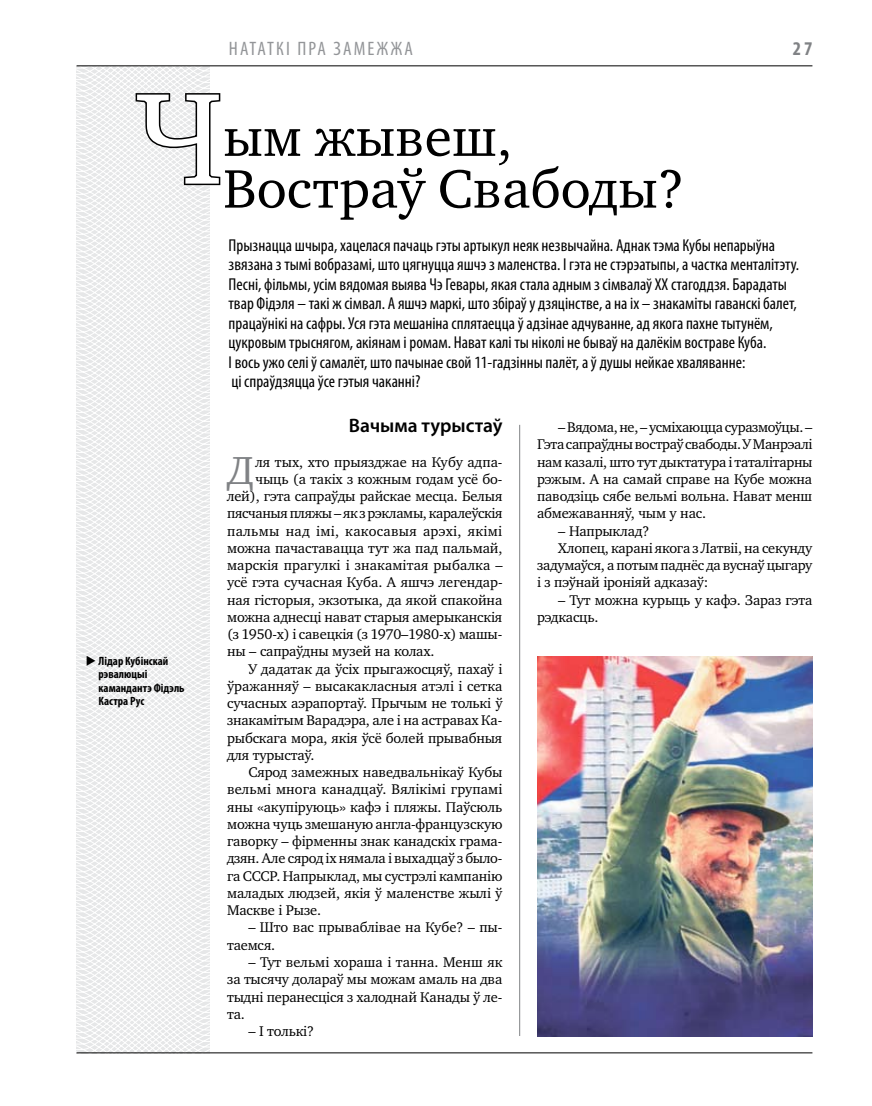
<style>
.page{position:relative;width:872px;height:1106px;background:#fff}
.page>*{position:absolute;margin:0;border:0;box-sizing:border-box;transform-origin:0 0}
.t1{font:132.6px "Charter C";color:#fff}
.t2{font:55.5px/51.8px "Charter C";color:#000}
.t3{font:40.05px "Charter C";color:#808285}
.t4{font:condensed 19.5px "Myriad Pro";letter-spacing:.12em;color:#939598}
.t5{font:600 19.5px "Myriad Pro";color:#000}
.t6{font:700 condensed 19.5px "Myriad Pro";color:#808285}
.t7{font:condensed 17.25px/19.5px "Myriad Pro";color:#000}
.t8{font:14.4px/17.2px "Charter C";letter-spacing:-.01em;color:#000}
.t9{font:14.4px "Charter C";letter-spacing:.01em;color:#000}
.t10{font:14.4px "Charter C";letter-spacing:.02em;color:#000}
.t11{font:700 condensed 12px/13.5px "Myriad Pro";color:#000}
</style>
<div class="page">
<hr style="left:519px;top:425px;width:1px;height:611px;background:#808285">
<svg style="left:76px;top:65px;width:192px;height:989px"></svg>
<svg style="left:134px;top:92px;width:88px;height:95px"></svg>
<img style="left:537px;top:656px;width:275px;height:380px">
<hr style="left:77px;top:65px;width:735px;height:1px;background:#000">
<hr style="left:77px;top:1052px;width:735px;height:1px;background:#000">
<svg style="left:96px;top:664px;width:12px;height:1px"></svg>
<h3 class="t4" style="left:229px;top:37px;width:184px">нататкі пра замежжа</h3>
<h3 class="t6" style="left:793px;top:37px;width:21px">27</h3>
<h1 class="t1" style="left:135px;top:65px;width:89px">Ч</h1>
<h2 class="t2" style="left:223px;top:112px;width:463px">ым жывеш,<br>Востраў Свабоды?</h2>
<p class="t7" style="left:229px;top:235px;width:572px">Прызнацца шчыра, хацелася пачаць гэты артыкул неяк незвычайна. Аднак тэма Кубы непарыўна звязана з тымі вобразамі, што цягнуцца яшчэ з маленства. І гэта не стэрэатыпы, а частка менталітэту.<br>Песні, фільмы, усім вядомая выява Чэ Гевары, якая стала адным з сімвалаў ХХ стагоддзя. Барадаты твар Фідэля – такі ж сімвал. А яшчэ маркі, што збіраў у дзяцінстве, а на іх – знакаміты гаванскі балет, працаўнікі на сафры. Уся гэта мешаніна сплятаецца ў адзінае адчуванне, ад якога пахне тытунём, цукровым трыснягом, акіянам і ромам. Нават калі ты ніколі не бываў на далёкім востраве Куба.<br>І вось ужо селі ў самалёт, што пачынае свой 11-гадзінны палёт, а ў душы нейкае хваляванне:<br>ці спраўдзяцца ўсе гэтыя чаканні?</p>
<p class="t8" style="left:537px;top:418px;width:277px;text-align:justify;text-indent:21px">– Вядома, не, – усміхаюцца суразмоўцы. – Гэта сапраўдны востраў свабоды. У Манрэалі нам казалі, што тут дыктатура і таталітарны рэжым. А на самай справе на Кубе можна паводзіць сябе вельмі вольна. Нават менш абмежаванняў, чым у нас.</p>
<p class="t8" style="left:558px;top:522px;width:93px">– Напрыклад?</p>
<p class="t8" style="left:558px;top:539px;width:255px">Хлопец, карані якога з Латвіі, на секунду</p>
<p class="t8" style="left:537px;top:556px;width:277px">задумаўся, а потым паднёс да вуснаў цыгару</p>
<p class="t8" style="left:537px;top:574px;width:173px">і з пэўнай іроніяй адказаў:</p>
<p class="t8" style="left:537px;top:591px;width:277px;text-indent:21px">– Тут можна курыць у кафэ. Зараз гэта рэдкасць.</p>
<h3 class="t5" style="left:349px;top:413px;width:155px">Вачыма турыстаў</h3>
<h3 class="t3" style="left:227px;top:448px;width:28px">Д</h3>
<p class="t8" style="left:255px;top:453px;width:248px">ля тых, хто прыязджае на Кубу адпа-</p>
<p class="t8" style="left:255px;top:470px;width:248px">чыць (а такіх з кожным годам усё бо-</p>
<p class="t8" style="left:227px;top:487px;width:277px">лей), гэта сапраўды райскае месца. Белыя</p>
<p class="t8" style="left:227px;top:505px;width:277px">пясчаныя пляжы – як з рэкламы, каралеўскія</p>
<p class="t10" style="left:227px;top:522px;width:277px">пальмы над імі, какосавыя арэхі, якімі</p>
<p class="t8" style="left:227px;top:539px;width:277px">можна пачаставацца тут жа пад пальмай,</p>
<p class="t9" style="left:227px;top:557px;width:277px">марскія прагулкі і знакамітая рыбалка –</p>
<p class="t8" style="left:227px;top:574px;width:277px">усё гэта сучасная Куба. А яшчэ легендар-</p>
<p class="t8" style="left:227px;top:591px;width:277px">ная гісторыя, экзотыка, да якой спакойна</p>
<p class="t8" style="left:227px;top:608px;width:277px">можна аднесці нават старыя амерыканскія</p>
<p class="t8" style="left:227px;top:625px;width:277px">(з 1950-х) і савецкія (з 1970–1980-х) машы-</p>
<p class="t8" style="left:227px;top:643px;width:209px">ны – сапраўдны музей на колах.</p>
<p class="t8" style="left:248px;top:660px;width:255px">У дадатак да ўсіх прыгажосцяў, пахаў і</p>
<p class="t8" style="left:227px;top:677px;width:277px">ўражанняў – высакакласныя атэлі і сетка</p>
<p class="t8" style="left:227px;top:694px;width:277px">сучасных аэрапортаў. Прычым не толькі ў</p>
<p class="t8" style="left:227px;top:712px;width:277px">знакамітым Варадэра, але і на астравах Ка-</p>
<p class="t8" style="left:227px;top:729px;width:277px">рыбскага мора, якія ўсё болей прывабныя</p>
<p class="t8" style="left:227px;top:746px;width:89px">для турыстаў.</p>
<p class="t8" style="left:248px;top:763px;width:256px">Сярод замежных наведвальнікаў Кубы</p>
<p class="t8" style="left:227px;top:781px;width:277px">вельмі многа канадцаў. Вялікімі групамі</p>
<p class="t8" style="left:227px;top:798px;width:277px">яны «акупіруюць» кафэ і пляжы. Паўсюль</p>
<p class="t8" style="left:227px;top:815px;width:277px">можна чуць змешаную англа-французскую</p>
<p class="t8" style="left:227px;top:832px;width:275px">гаворку – фірменны знак канадскіх грама-</p>
<p class="t8" style="left:227px;top:850px;width:277px">дзян. Але сярод іх нямала і выхадцаў з было-</p>
<p class="t8" style="left:227px;top:867px;width:277px">га СССР. Напрыклад, мы сустрэлі кампанію</p>
<p class="t8" style="left:227px;top:884px;width:277px">маладых людзей, якія ў маленстве жылі ў</p>
<p class="t8" style="left:227px;top:901px;width:96px">Маскве і Рызе.</p>
<p class="t8" style="left:227px;top:919px;width:277px;text-indent:21px">– Што вас прываблівае на Кубе? – пы&shy;таемся.</p>
<p class="t8" style="left:227px;top:953px;width:277px;text-align:justify;text-indent:21px">– Тут вельмі хораша і танна. Менш як за тысячу долараў мы можам амаль на два тыдні перанесціся з халоднай Канады ў ле&shy;та.</p>
<p class="t8" style="left:248px;top:1022px;width:67px">– І толькі?</p>
<p class="t11" style="left:98px;top:653px;width:88px;text-indent:-13px">◆ Лідар Кубінскай рэвалюцыі камандантэ Фідэль<br>Кастра Рус</p>
</div>
